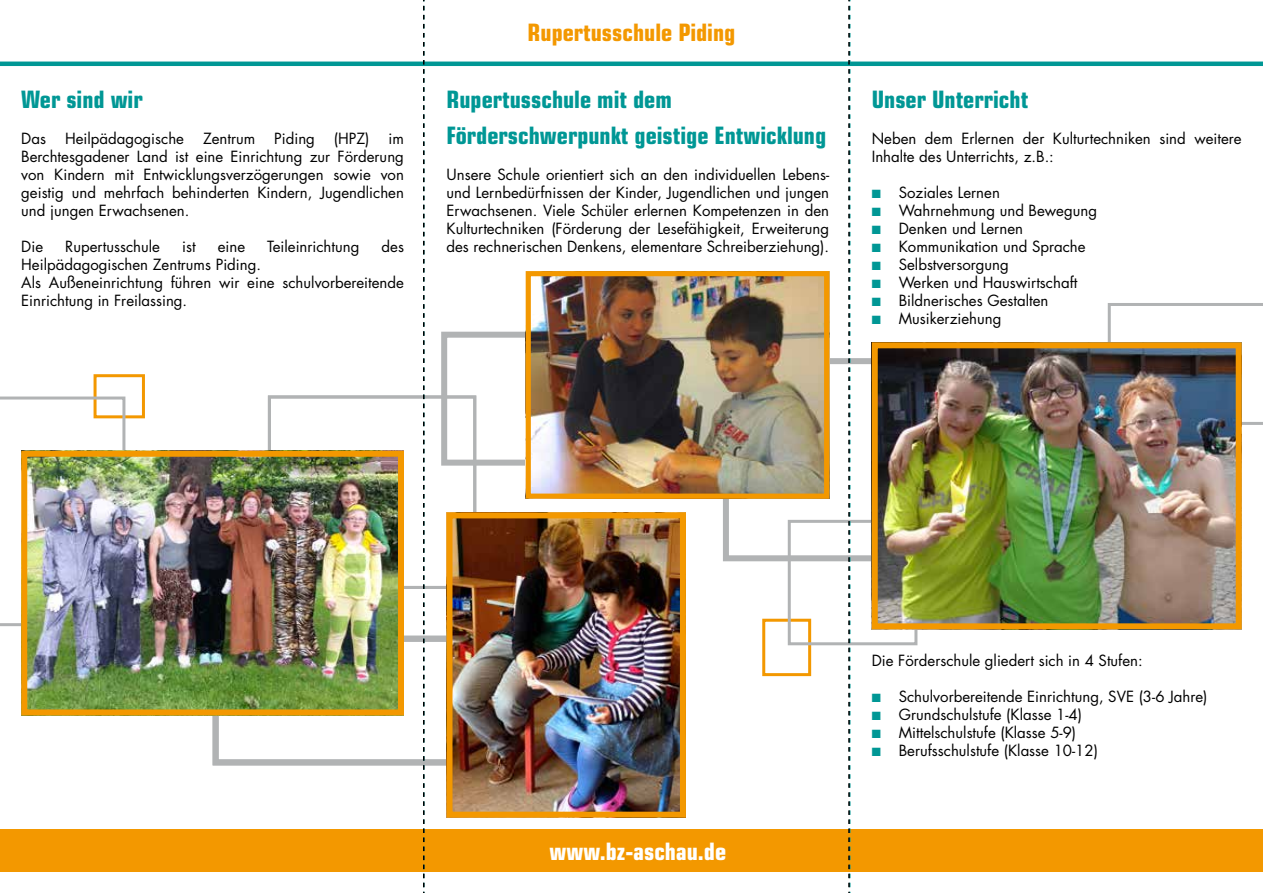
<style>
.page{position:relative;width:1263px;height:893px;background:#fff}
.page>*{position:absolute;margin:0;border:0;box-sizing:border-box;transform-origin:0 0}
.t1{font:700 condensed 24px/36px "Eurostile";color:#009795}
.t2{font:700 condensed 24px "Eurostile";color:#f39800}
.t3{font:700 condensed 24px "Eurostile";color:#fff}
.t4{font:15px/18px "Futura";color:#000;text-align:justify}
.s1{color:#009795}
</style>
<div class="page">
<svg style="left:0;top:0;width:1263px;height:66px"></svg>
<div style="left:0;top:829px;width:1263px;height:43px;background:#f39800"></div>
<div style="left:94px;top:374px;width:51px;height:44px;border:3px solid #f39800"></div>
<div style="left:762px;top:619px;width:49px;height:57px;border:3px solid #f39800"></div>
<svg style="left:0;top:396px;width:125px;height:230px"></svg>
<div style="left:441px;top:332px;width:149px;height:134px;border:6px solid #b1b3b4"></div>
<svg style="left:1108px;top:303px;width:155px;height:122px"></svg>
<div style="left:788px;top:520px;width:129px;height:125px;border:3px solid #b1b3b4"></div>
<div style="left:213px;top:636px;width:257px;height:129px;border:6px solid #b1b3b4"></div>
<div style="left:268px;top:395px;width:208px;height:194px;border:3px solid #b1b3b4"></div>
<svg style="left:423px;top:0;width:1px;height:893px"></svg>
<svg style="left:848px;top:0;width:2px;height:893px"></svg>
<img style="left:28px;top:458px;width:369px;height:250px">
<div style="left:21px;top:451px;width:383px;height:264px;border:6px solid #f39800"></div>
<img style="left:532px;top:277px;width:291px;height:216px">
<div style="left:526px;top:271px;width:303px;height:228px;border:5px solid #f39800"></div>
<img style="left:453px;top:519px;width:226px;height:292px">
<div style="left:446px;top:512px;width:240px;height:306px;border:6px solid #f39800"></div>
<img style="left:879px;top:349px;width:356px;height:273px">
<div style="left:872px;top:342px;width:370px;height:287px;border:6px solid #f39800"></div>
<h1 class="t1" style="left:21px;top:81px;width:123px">Wer sind wir</h1>
<p class="t4" style="left:21px;top:130px;width:26px">Das</p>
<p class="t4" style="left:65px;top:130px;width:121px">Heilpädagogische</p>
<p class="t4" style="left:203px;top:130px;width:54px">Zentrum</p>
<p class="t4" style="left:274px;top:130px;width:42px">Piding</p>
<p class="t4" style="left:334px;top:130px;width:37px">(HPZ)</p>
<p class="t4" style="left:21px;top:130px;width:384px;text-indent:367px">im Berchtesgadener Land ist eine Einrichtung zur Förderung von Kindern mit Entwicklungsverzögerungen sowie von geistig und mehrfach behinderten Kindern, Jugendlichen und jungen Erwachsenen.</p>
<p class="t4" style="left:21px;top:238px;width:23px">Die</p>
<p class="t4" style="left:65px;top:238px;width:96px">Rupertusschule</p>
<p class="t4" style="left:182px;top:238px;width:15px">ist</p>
<p class="t4" style="left:218px;top:238px;width:29px">eine</p>
<p class="t4" style="left:267px;top:238px;width:94px">Teileinrichtung</p>
<p class="t4" style="left:382px;top:238px;width:24px">des</p>
<p class="t4" style="left:21px;top:256px;width:384px;text-align:left">Heilpädagogischen Zentrums Piding.<br>Als Außeneinrichtung führen wir eine schulvorbereitende<br>Einrichtung in Freilassing.</p>
<h1 class="t2" style="left:528px;top:18px;width:209px">Rupertusschule Piding</h1>
<h1 class="t1" style="left:446px;top:81px;width:381px">Rupertusschule mit dem<br>Förderschwerpunkt geistige Entwicklung</h1>
<p class="t4" style="left:446px;top:166px;width:384px">Unsere Schule orientiert sich an den individuellen Lebens&shy;und Lernbedürfnissen der Kinder, Jugendlichen und jungen Erwachsenen. Viele Schüler erlernen Kompetenzen in den Kulturtechniken (Förderung der Lesefähigkeit, Erweiterung des rechnerischen Denkens, elementare Schreiberziehung).</p>
<h1 class="t1" style="left:872px;top:81px;width:158px">Unser Unterricht</h1>
<p class="t4" style="left:872px;top:130px;width:371px">Neben dem Erlernen der Kulturtechniken sind weitere<br>Inhalte des Unterrichts, z.B.:</p>
<p class="t4" style="left:872px;top:184px;width:130px"><span class="s1">■</span> Soziales Lernen</p>
<p class="t4" style="left:872px;top:202px;width:227px"><span class="s1">■</span> Wahrnehmung und Bewegung</p>
<p class="t4" style="left:872px;top:220px;width:153px"><span class="s1">■</span> Denken und Lernen</p>
<p class="t4" style="left:872px;top:238px;width:215px"><span class="s1">■</span> Kommunikation und Sprache</p>
<p class="t4" style="left:872px;top:256px;width:139px"><span class="s1">■</span> Selbstversorgung</p>
<p class="t4" style="left:872px;top:274px;width:207px"><span class="s1">■</span> Werken und Hauswirtschaft</p>
<p class="t4" style="left:872px;top:292px;width:178px"><span class="s1">■</span> Bildnerisches Gestalten</p>
<p class="t4" style="left:872px;top:310px;width:131px"><span class="s1">■</span> Musikerziehung</p>
<h1 class="t3" style="left:549px;top:837px;width:178px">www.bz-aschau.de</h1>
<p class="t4" style="left:872px;top:652px;width:272px">Die Förderschule gliedert sich in 4 Stufen:</p>
<p class="t4" style="left:872px;top:688px;width:337px"><span class="s1">■</span> Schulvorbereitende Einrichtung, SVE (3-6 Jahre)</p>
<p class="t4" style="left:872px;top:706px;width:212px"><span class="s1">■</span> Grundschulstufe (Klasse 1-4)</p>
<p class="t4" style="left:872px;top:724px;width:206px"><span class="s1">■</span> Mittelschulstufe (Klasse 5-9)</p>
<p class="t4" style="left:872px;top:742px;width:228px"><span class="s1">■</span> Berufsschulstufe (Klasse 10-12)</p>
</div>
